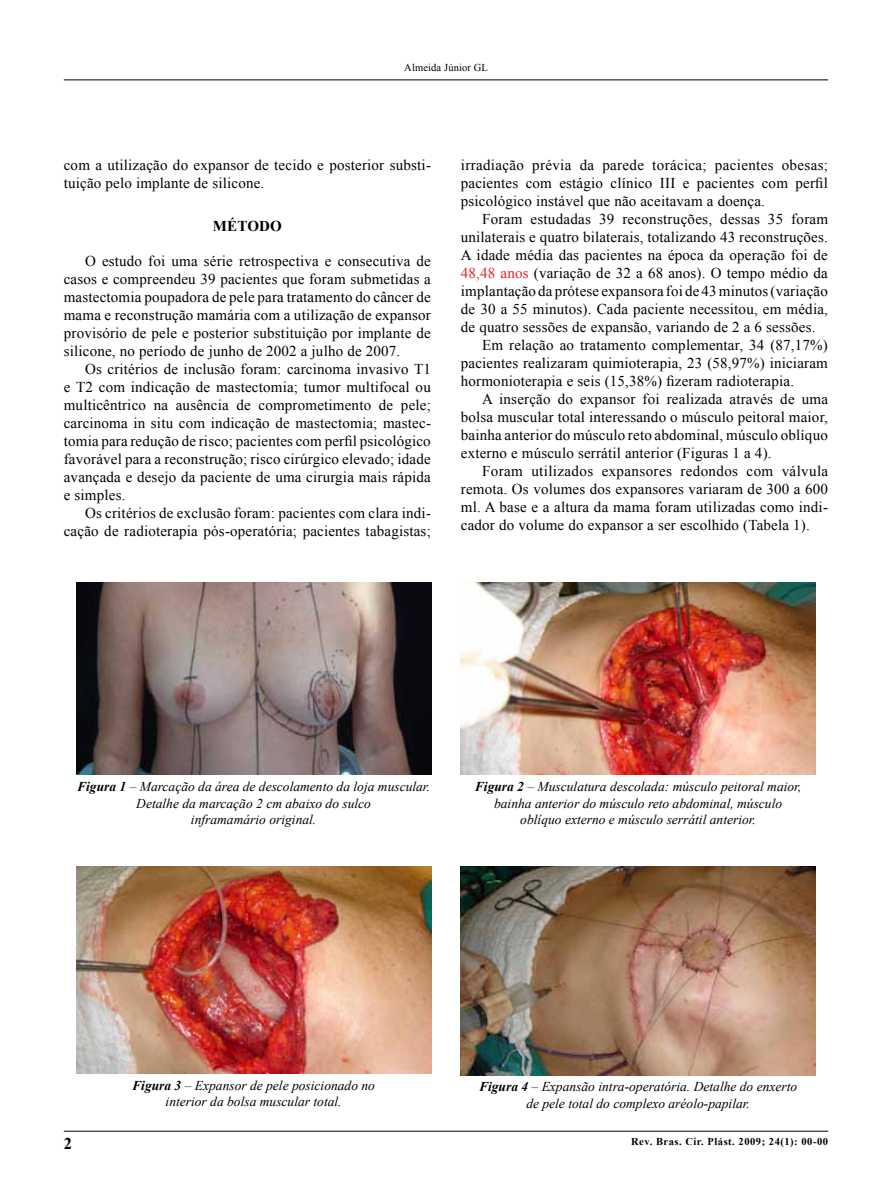
<style>
.page{position:relative;width:892px;height:1197px;background:#fff}
.page>*{position:absolute;margin:0;border:0;box-sizing:border-box;transform-origin:0 0}
.t1{font:700 16.5px "Times New Roman";color:#000}
.t2{font:15px/18px "Times New Roman";letter-spacing:.01em;color:#000;text-align:justify}
.t3{font:700 15px "Times New Roman";letter-spacing:.01em;color:#000}
.t4{font:italic 13.5px/16.5px "Times New Roman";color:#000;text-align:center}
.t5{font:700 10.5px "Times New Roman";letter-spacing:.05em;color:#000}
.t6{font:10.5px "Times New Roman";letter-spacing:.01em;color:#000}
.t7{font:10.5px "Century Gothic";letter-spacing:.015em;color:#000;scale:.9 1}
.s1{color:#e42222}
.s2{font-weight:700}
</style>
<div class="page">
<hr style="left:64px;top:1131px;width:763px;height:1px;background:#000">
<hr style="left:64px;top:80px;width:763px;height:1px;background:#000">
<img style="left:460px;top:582px;width:355px;height:192px">
<img style="left:76px;top:582px;width:355px;height:192px">
<img style="left:76px;top:867px;width:355px;height:206px">
<img style="left:460px;top:867px;width:355px;height:209px">
<p class="t6" style="left:404px;top:60px;width:85px">Almeida Júnior GL</p>
<p class="t7" style="left:413px;top:60px;width:75px">Franco T et al.</p>
<p class="t2" style="left:64px;top:156px;width:368px">com a utilização do expansor de tecido e posterior substi&shy;tuição pelo implante de silicone.</p>
<p class="t3" style="left:213px;top:215px;width:70px">MÉTODO</p>
<p class="t2" style="left:64px;top:252px;width:368px;text-indent:21px">O estudo foi uma série retrospectiva e consecutiva de casos e compreendeu 39 pacientes que foram submetidas a mastectomia poupadora de pele para tratamento do câncer de mama e reconstrução mamária com a utilização de expansor provisório de pele e posterior substituição por implante de silicone, no período de junho de 2002 a julho de 2007.</p>
<p class="t2" style="left:64px;top:360px;width:368px;text-indent:21px">Os critérios de inclusão foram: carcinoma invasivo T1 e T2 com indicação de mastectomia; tumor multifocal ou multicêntrico na ausência de comprometimento de pele; carcinoma in situ com indicação de mastectomia; mastec&shy;tomia para redução de risco; pacientes com perfil psicológico favorável para a reconstrução; risco cirúrgico elevado; idade avançada e desejo da paciente de uma cirurgia mais rápida e simples.</p>
<p class="t2" style="left:64px;top:504px;width:368px;text-align:right">Os critérios de exclusão foram: pacientes com clara indi&shy;cação de radioterapia pós-operatória; pacientes tabagistas;</p>
<p class="t2" style="left:460px;top:156px;width:368px">irradiação prévia da parede torácica; pacientes obesas; pacientes com estágio clínico III e pacientes com perfil psicológico instável que não aceitavam a doença.</p>
<p class="t2" style="left:482px;top:210px;width:347px">Foram estudadas 39 reconstruções, dessas 35 foram</p>
<p class="t2" style="left:460px;top:228px;width:368px">unilaterais e quatro bilaterais, totalizando 43 reconstruções.</p>
<p class="t2" style="left:460px;top:246px;width:368px">A idade média das pacientes na época da operação foi de</p>
<p class="t2" style="left:460px;top:264px;width:368px"><span class="s1">48,48 anos</span> (variação de 32 a 68 anos). O tempo médio da</p>
<p class="t2" style="left:460px;top:282px;width:368px">implantação da prótese expansora foi de 43 minutos (variação</p>
<p class="t2" style="left:460px;top:300px;width:368px">de 30 a 55 minutos). Cada paciente necessitou, em média,</p>
<p class="t2" style="left:460px;top:318px;width:356px">de quatro sessões de expansão, variando de 2 a 6 sessões.</p>
<p class="t2" style="left:482px;top:336px;width:347px">Em relação ao tratamento complementar, 34 (87,17%)</p>
<p class="t2" style="left:460px;top:354px;width:368px">pacientes realizaram quimioterapia, 23 (58,97%) iniciaram</p>
<p class="t2" style="left:460px;top:372px;width:334px">hormonioterapia e seis (15,38%) fizeram radioterapia.</p>
<p class="t2" style="left:482px;top:390px;width:347px">A inserção do expansor foi realizada através de uma</p>
<p class="t2" style="left:460px;top:408px;width:368px">bolsa muscular total interessando o músculo peitoral maior,</p>
<p class="t2" style="left:460px;top:426px;width:368px">bainha anterior do músculo reto abdominal, músculo oblíquo</p>
<p class="t2" style="left:460px;top:444px;width:312px">externo e músculo serrátil anterior (Figuras 1 a 4).</p>
<p class="t2" style="left:482px;top:462px;width:347px">Foram utilizados expansores redondos com válvula</p>
<p class="t2" style="left:460px;top:480px;width:368px">remota. Os volumes dos expansores variaram de 300 a 600</p>
<p class="t2" style="left:460px;top:498px;width:368px">ml. A base e a altura da mama foram utilizadas como indi-</p>
<p class="t2" style="left:460px;top:516px;width:350px">cador do volume do expansor a ser escolhido (Tabela 1).</p>
<p class="t4" style="left:77px;top:778px;width:354px"><span class="s2">Figura 1</span> – Marcação da área de descolamento da loja muscular.<br>Detalhe da marcação 2 cm abaixo do sulco<br>inframamário original.</p>
<p class="t4" style="left:474px;top:778px;width:328px"><span class="s2">Figura 2</span> – Musculatura descolada: músculo peitoral maior, bainha anterior do músculo reto abdominal, músculo oblíquo externo e músculo serrátil anterior.</p>
<p class="t4" style="left:132px;top:1077px;width:244px"><span class="s2">Figura 3</span> – Expansor de pele posicionado no interior da bolsa muscular total.</p>
<p class="t4" style="left:479px;top:1078px;width:319px"><span class="s2">Figura 4</span> – Expansão intra-operatória. Detalhe do enxerto de pele total do complexo aréolo-papilar.</p>
<p class="t1" style="left:64px;top:1132px;width:10px">2</p>
<p class="t5" style="left:631px;top:1134px;width:198px">Rev. Bras. Cir. Plást. 2009; 24(1): 00-00</p>
</div>
